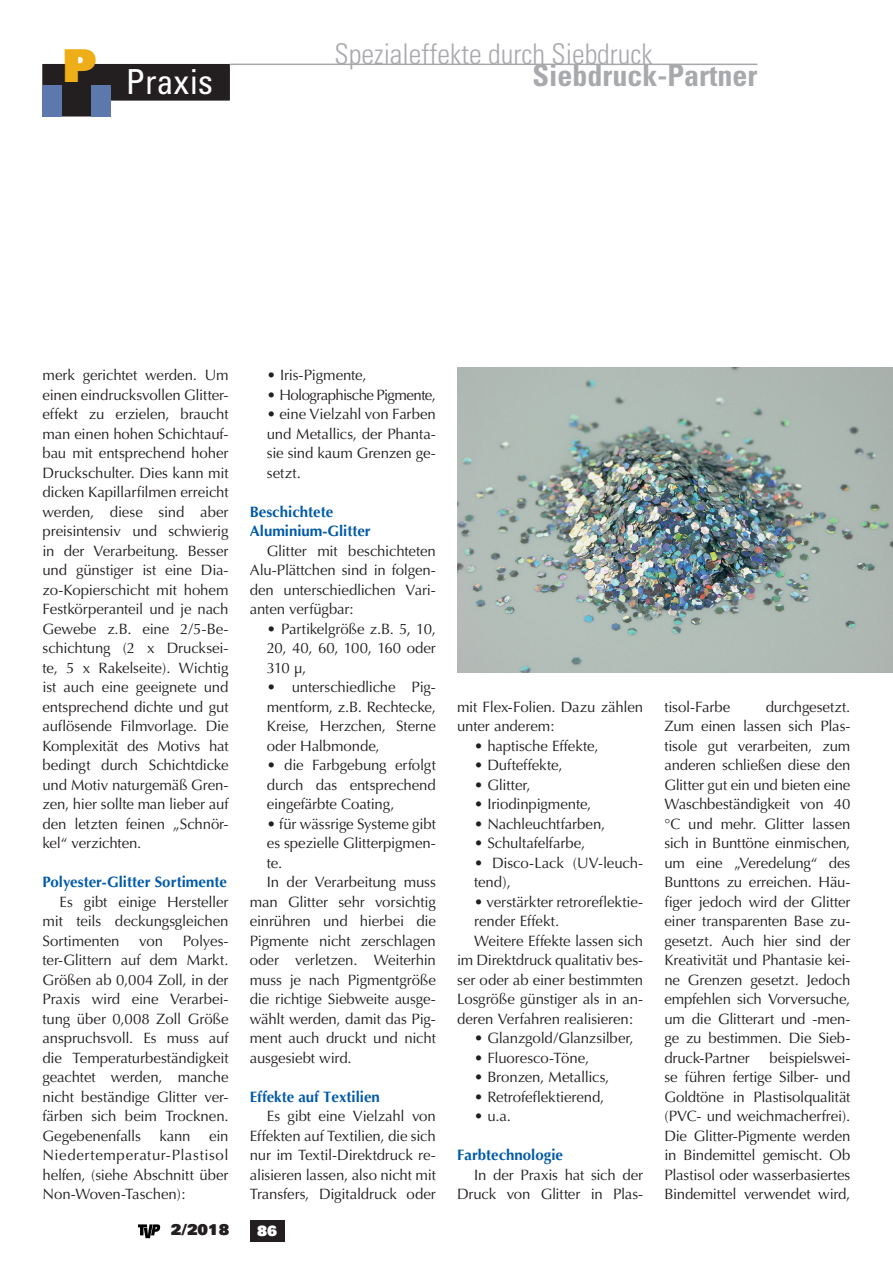
<style>
.page{position:relative;width:893px;height:1263px;background:#fff}
.page>*{position:absolute;margin:0;border:0;box-sizing:border-box;transform-origin:0 0}
.t1{font:condensed 34.5px "Univers LT Std";color:#fff}
.t2{font:700 condensed 30px "Univers LT Std";color:#a8a9ad}
.t3{font:300 condensed 28.5px "Univers";color:#a8a9ad}
.t4{font:15px/19.5px "Optima";letter-spacing:-.01em;color:#231f20;text-align:justify}
.t5{font:700 15px/19.5px "Optima";color:#015aaa}
.t6{font:15px "Optima";letter-spacing:-.04em;color:#231f20}
.t7{font:15px "Univers LT Std X Black";color:#231f20}
.t8{font:14.25px "Univers LT Std X Black";color:#fff}
</style>
<div class="page">
<div style="left:250px;top:1220px;width:35px;height:22px;background:#231f20"></div>
<svg style="left:138px;top:1224px;width:22px;height:14px"></svg>
<svg style="left:43px;top:64px;width:187px;height:52px"></svg>
<div style="left:43px;top:85px;width:19px;height:31px;background:#5c78ac"></div>
<div style="left:91px;top:85px;width:20px;height:31px;background:#5c78ac"></div>
<img style="left:457px;top:368px;width:436px;height:305px">
<hr style="left:230px;top:64px;width:527px;height:1px;background:#a8a9ad">
<h1 class="t1" style="left:63px;top:60px;width:152px"><sup>P</sup> Praxis</h1>
<h3 class="t3" style="left:335px;top:37px;width:320px">Spezialeffekte durch Siebdruck</h3>
<h2 class="t2" style="left:532px;top:57px;width:226px">Siebdruck-Partner</h2>
<p class="t4" style="left:43px;top:365px;width:188px">merk gerichtet werden. Um einen eindrucksvollen Glitter&shy;effekt zu erzielen, braucht man einen hohen Schichtauf&shy;bau mit entsprechend hoher Druckschulter. Dies kann mit dicken Kapillarfilmen erreicht werden, diese sind aber preisintensiv und schwierig in der Verarbeitung. Besser und günstiger ist eine Dia&shy;zo-Kopierschicht mit hohem Festkörperanteil und je nach Gewebe z.B. eine 2/5-Be&shy;schichtung (2 x Drucksei&shy;te, 5 x Rakelseite). Wichtig ist auch eine geeignete und entsprechend dichte und gut auflösende Filmvorlage. Die Komplexität des Motivs hat bedingt durch Schichtdicke und Motiv naturgemäß Gren&shy;zen, hier sollte man lieber auf den letzten feinen „Schnör&shy;kel“ verzichten.</p>
<p class="t5" style="left:43px;top:873px;width:186px">Polyester-Glitter Sortimente</p>
<p class="t4" style="left:43px;top:892px;width:188px;text-indent:17px">Es gibt einige Hersteller mit teils deckungsgleichen Sortimenten</p>
<p class="t4" style="left:43px;top:931px;width:188px;text-indent:140px">Polyes&shy;ter-Glittern auf dem Markt.<br>Größen ab 0,004 Zoll, in der Praxis wird eine Verarbei&shy;tung über 0,008 Zoll Größe anspruchsvoll. Es muss auf die Temperaturbeständigkeit geachtet werden, manche nicht beständige Glitter ver&shy;färben sich beim Trocknen.<br>Gegebenenfalls kann ein Niedertemperatur-Plastisol helfen, (siehe Abschnitt über Non-Woven-Taschen):</p>
<p class="t4" style="left:139px;top:931px;width:25px">von</p>
<p class="t4" style="left:267px;top:365px;width:101px">• Iris-Pigmente,</p>
<p class="t6" style="left:267px;top:386px;width:171px">• Holographische Pigmente,</p>
<p class="t4" style="left:267px;top:404px;width:171px">• eine Vielzahl von Farben und Metallics, der Phanta&shy;sie sind kaum Grenzen ge&shy;setzt.</p>
<p class="t5" style="left:250px;top:502px;width:122px">Beschichtete<br>Aluminium-Glitter</p>
<p class="t4" style="left:250px;top:541px;width:188px;text-indent:17px">Glitter mit beschichteten Alu-Plättchen sind in folgen&shy;den unterschiedlichen Vari&shy;anten verfügbar:</p>
<p class="t4" style="left:267px;top:619px;width:171px">• Partikelgröße z.B. 5, 10, 20, 40, 60, 100, 160 oder 310 μ,</p>
<p class="t4" style="left:267px;top:677px;width:171px">• unterschiedliche Pig&shy;mentform, z.B. Rechtecke, Kreise, Herzchen, Sterne oder Halbmonde,</p>
<p class="t4" style="left:267px;top:755px;width:171px">• die Farbgebung erfolgt durch das entsprechend eingefärbte Coating,</p>
<p class="t4" style="left:267px;top:814px;width:171px">• für wässrige Systeme gibt</p>
<p class="t4" style="left:267px;top:833px;width:171px">es spezielle Glitterpigmen-</p>
<p class="t4" style="left:267px;top:853px;width:17px">te.</p>
<p class="t4" style="left:267px;top:872px;width:170px">In der Verarbeitung muss</p>
<p class="t4" style="left:250px;top:892px;width:188px">man Glitter sehr vorsichtig</p>
<p class="t4" style="left:250px;top:911px;width:188px">einrühren und hierbei die</p>
<p class="t4" style="left:250px;top:931px;width:188px">Pigmente nicht zerschlagen</p>
<p class="t4" style="left:250px;top:950px;width:188px">oder verletzen. Weiterhin</p>
<p class="t4" style="left:250px;top:970px;width:188px">muss je nach Pigmentgröße</p>
<p class="t4" style="left:250px;top:989px;width:188px">die richtige Siebweite ausge-</p>
<p class="t4" style="left:250px;top:1009px;width:188px">wählt werden, damit das Pig-</p>
<p class="t4" style="left:250px;top:1028px;width:188px">ment auch druckt und nicht</p>
<p class="t4" style="left:250px;top:1048px;width:103px">ausgesiebt wird.</p>
<p class="t5" style="left:250px;top:1087px;width:132px">Effekte auf Textilien</p>
<p class="t4" style="left:250px;top:1106px;width:188px;text-indent:17px">Es gibt eine Vielzahl von Effekten auf Textilien, die sich nur im Textil-Direktdruck re&shy;alisieren lassen, also nicht mit Transfers, Digitaldruck oder</p>
<p class="t4" style="left:457px;top:697px;width:188px">mit Flex-Folien. Dazu zählen unter anderem:</p>
<p class="t4" style="left:474px;top:736px;width:126px">• haptische Effekte,</p>
<p class="t4" style="left:474px;top:755px;width:90px">• Dufteffekte,</p>
<p class="t4" style="left:474px;top:775px;width:58px">• Glitter,</p>
<p class="t4" style="left:474px;top:794px;width:119px">• Iriodinpigmente,</p>
<p class="t4" style="left:474px;top:814px;width:133px">• Nachleuchtfarben,</p>
<p class="t4" style="left:474px;top:833px;width:113px">• Schultafelfarbe,</p>
<p class="t4" style="left:474px;top:853px;width:171px">• Disco-Lack (UV-leuch&shy;tend),</p>
<p class="t4" style="left:474px;top:892px;width:171px">• verstärkter retroreflektie-</p>
<p class="t4" style="left:474px;top:911px;width:87px">render Effekt.</p>
<p class="t4" style="left:474px;top:931px;width:171px">Weitere Effekte lassen sich</p>
<p class="t4" style="left:457px;top:950px;width:188px">im Direktdruck qualitativ bes-</p>
<p class="t4" style="left:457px;top:970px;width:188px">ser oder ab einer bestimmten</p>
<p class="t4" style="left:457px;top:989px;width:188px">Losgröße günstiger als in an-</p>
<p class="t4" style="left:457px;top:1009px;width:178px">deren Verfahren realisieren:</p>
<p class="t4" style="left:474px;top:1028px;width:161px">• Glanzgold/Glanzsilber,</p>
<p class="t4" style="left:474px;top:1048px;width:117px">• Fluoresco-Töne,</p>
<p class="t4" style="left:474px;top:1067px;width:137px">• Bronzen, Metallics,</p>
<p class="t4" style="left:474px;top:1087px;width:132px">• Retrofeflektierend,</p>
<p class="t4" style="left:474px;top:1106px;width:38px">• u.a.</p>
<p class="t5" style="left:457px;top:1146px;width:107px">Farbtechnologie</p>
<p class="t4" style="left:457px;top:1165px;width:188px;text-align:right">In der Praxis hat sich der<br>Druck von Glitter in Plas-</p>
<p class="t4" style="left:664px;top:697px;width:188px;text-indent:101px">durchgesetzt.<br>Zum einen lassen sich Plas&shy;tisole gut verarbeiten, zum anderen schließen diese den Glitter gut ein und bieten eine Waschbeständigkeit von 40 °C und mehr. Glitter lassen sich in Bunttöne einmischen, um eine „Veredelung“ des Bunttons zu erreichen. Häu&shy;figer jedoch wird der Glitter einer transparenten Base zu&shy;gesetzt. Auch hier sind der Kreativität und Phantasie kei&shy;ne Grenzen gesetzt. Jedoch empfehlen sich Vorversuche, um die Glitterart und -men&shy;ge zu bestimmen. Die Sieb&shy;druck-Partner</p>
<p class="t4" style="left:664px;top:697px;width:67px">tisol-Farbe</p>
<p class="t4" style="left:664px;top:1048px;width:188px;text-indent:105px">beispielswei&shy;se führen fertige Silber- und Goldtöne in Plastisolqualität (PVC- und weichmacherfrei).<br>Die Glitter-Pigmente werden in Bindemittel gemischt. Ob Plastisol oder wasserbasiertes Bindemittel verwendet wird,</p>
<p class="t7" style="left:171px;top:1220px;width:60px">2/2018</p>
<p class="t8" style="left:257px;top:1222px;width:22px">86</p>
</div>
